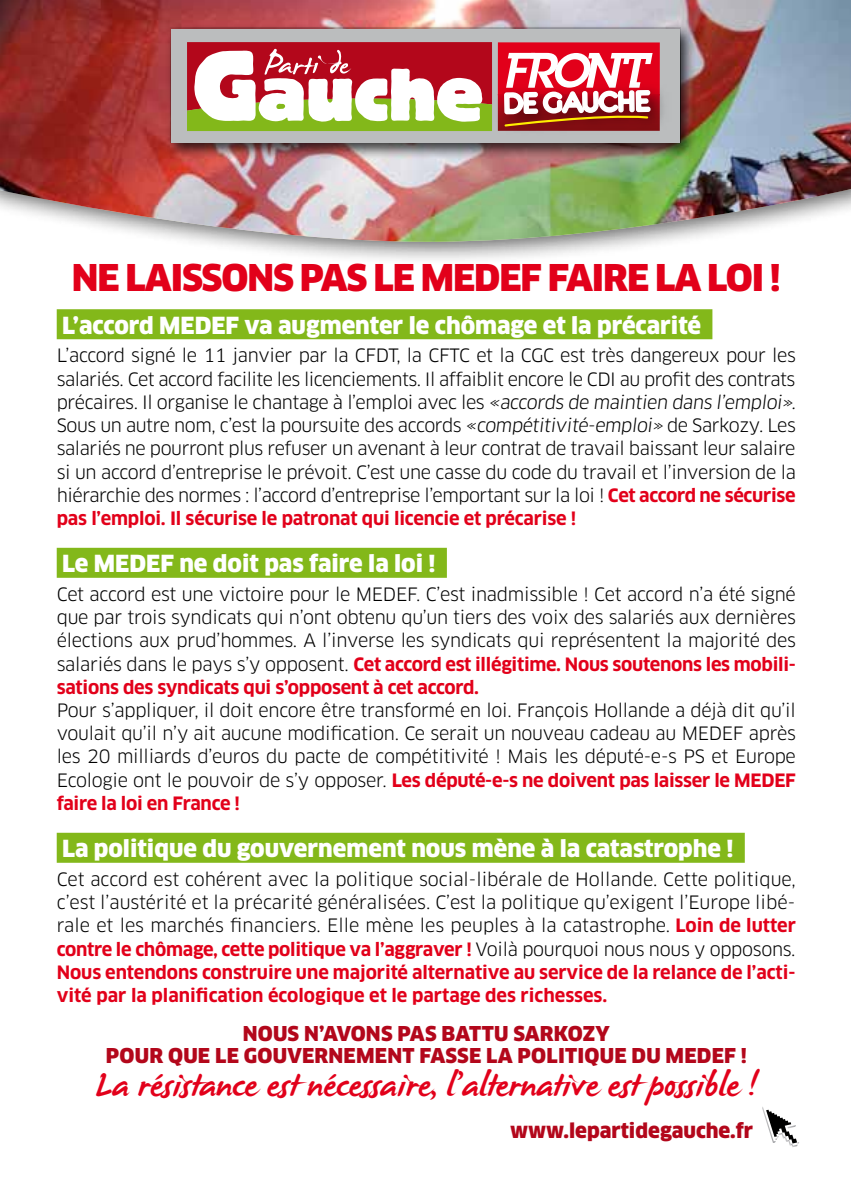
<style>
.page{position:relative;width:851px;height:1191px;background:#fff}
.page>*{position:absolute;margin:0;border:0;box-sizing:border-box;transform-origin:0 0}
.t1{font:900 36px "Clan OT";letter-spacing:-.03em;color:#e2001a}
.t2{font:34px "James Paul";letter-spacing:-.01em;color:#e2001a}
.t3{font:900 23px "Clan OT";color:#fff}
.t4{font:900 20px/22px "Clan OT";letter-spacing:.01em;color:#b3071b}
.t5{font:18px/23.2px "Clan OT";letter-spacing:-.025em;color:#000;text-align:justify}
.s1{font-weight:700;color:#e2001a}
</style>
<div class="page">
<div style="left:57px;top:309px;width:655px;height:30px;background:#83b81a"></div>
<div style="left:57px;top:548px;width:390px;height:30px;background:#83b81a"></div>
<div style="left:57px;top:832px;width:687px;height:30px;background:#83b81a"></div>
<svg style="left:762px;top:1107px;width:37px;height:40px"></svg>
<div style="left:0;top:0;width:850px;height:266px;background:#000;opacity:.58"></div>
<img style="left:0;top:0;width:850px;height:243px">
<div style="left:165px;top:24px;width:531px;height:136px;background:#000;opacity:.75"></div>
<div style="left:171px;top:29px;width:508px;height:114px;background:#bbbdbe"></div>
<img style="left:659px;top:76px;width:4px;height:55px">
<svg style="left:187px;top:28px;width:472px;height:103px;background:#c9847c"></svg>
<h1 class="t1" style="left:72px;top:256px;width:710px">Ne laissons pas le MEDEF faire la loi !</h1>
<p class="t3" style="left:62px;top:311px;width:640px">L’accord MEDEF va augmenter le chômage et la précarité</p>
<p class="t5" style="left:57px;top:344px;width:743px;text-align:left">L’accord signé le 11 janvier par la CFDT, la CFTC et la CGC est très dangereux pour les salariés. Cet accord facilite les licenciements. Il affaiblit encore le CDI au profit des contrats précaires. Il organise le chantage à l’emploi avec les «accords de maintien dans l’emploi».<br>Sous un autre nom, c’est la poursuite des accords «compétitivité-emploi» de Sarkozy. Les salariés ne pourront plus refuser un avenant à leur contrat de travail baissant leur salaire si un accord d’entreprise le prévoit. C’est une casse du code du travail et l’inversion de la hiérarchie des normes : l’accord d’entreprise l’emportant sur la loi ! <span class="s1">Cet accord ne sécurise pas l’emploi. Il sécurise le patronat qui licencie et précarise !</span></p>
<p class="t3" style="left:62px;top:550px;width:375px">Le MEDEF ne doit pas faire la loi !</p>
<p class="t5" style="left:57px;top:583px;width:740px">Cet accord est une victoire pour le MEDEF. C’est inadmissible ! Cet accord n’a été signé que par trois syndicats qui n’ont obtenu qu’un tiers des voix des salariés aux dernières élections aux prud’hommes. A l’inverse les syndicats qui représentent la majorité des salariés dans le pays s’y opposent. <span class="s1">Cet accord est illégitime. Nous soutenons les mobili&shy;sations des syndicats qui s’opposent à cet accord.</span></p>
<p class="t5" style="left:57px;top:699px;width:740px">Pour s’appliquer, il doit encore être transformé en loi. François Hollande a déjà dit qu’il voulait qu’il n’y ait aucune modification. Ce serait un nouveau cadeau au MEDEF après les 20 milliards d’euros du pacte de compétitivité ! Mais les député-e-s PS et Europe Ecologie ont le pouvoir de s’y opposer. <span class="s1">Les député-e-s ne doivent pas laisser le MEDEF faire la loi en France !</span></p>
<p class="t3" style="left:62px;top:835px;width:672px">La politique du gouvernement nous mène à la catastrophe !</p>
<p class="t5" style="left:57px;top:867px;width:740px">Cet accord est cohérent avec la politique social-libérale de Hollande. Cette politique, c’est l’austérité et la précarité généralisées. C’est la politique qu’exigent l’Europe libé&shy;rale et les marchés financiers. Elle mène les peuples à la catastrophe. <span class="s1">Loin de lutter contre le chômage, cette politique va l’aggraver !</span> Voilà pourquoi nous nous y opposons.<br><span class="s1">Nous entendons construire une majorité alternative au service de la relance de l’acti&shy;vité par la planification écologique et le partage des richesses.</span></p>
<p class="t4" style="left:106px;top:1022px;width:505px;text-indent:137px">Nous n’avons pas battu Sarkozy pour que le gouvernemen</p>
<p class="t4" style="left:402px;top:1044px;width:346px">t fasse la politique du MEDEF !</p>
<h2 class="t2" style="left:94px;top:1068px;width:665px">La résistance est nécessaire, l’alternative est possible !</h2>
<p class="t4" style="left:510px;top:1119px;width:244px">www.lepartidegauche.fr</p>
</div>
